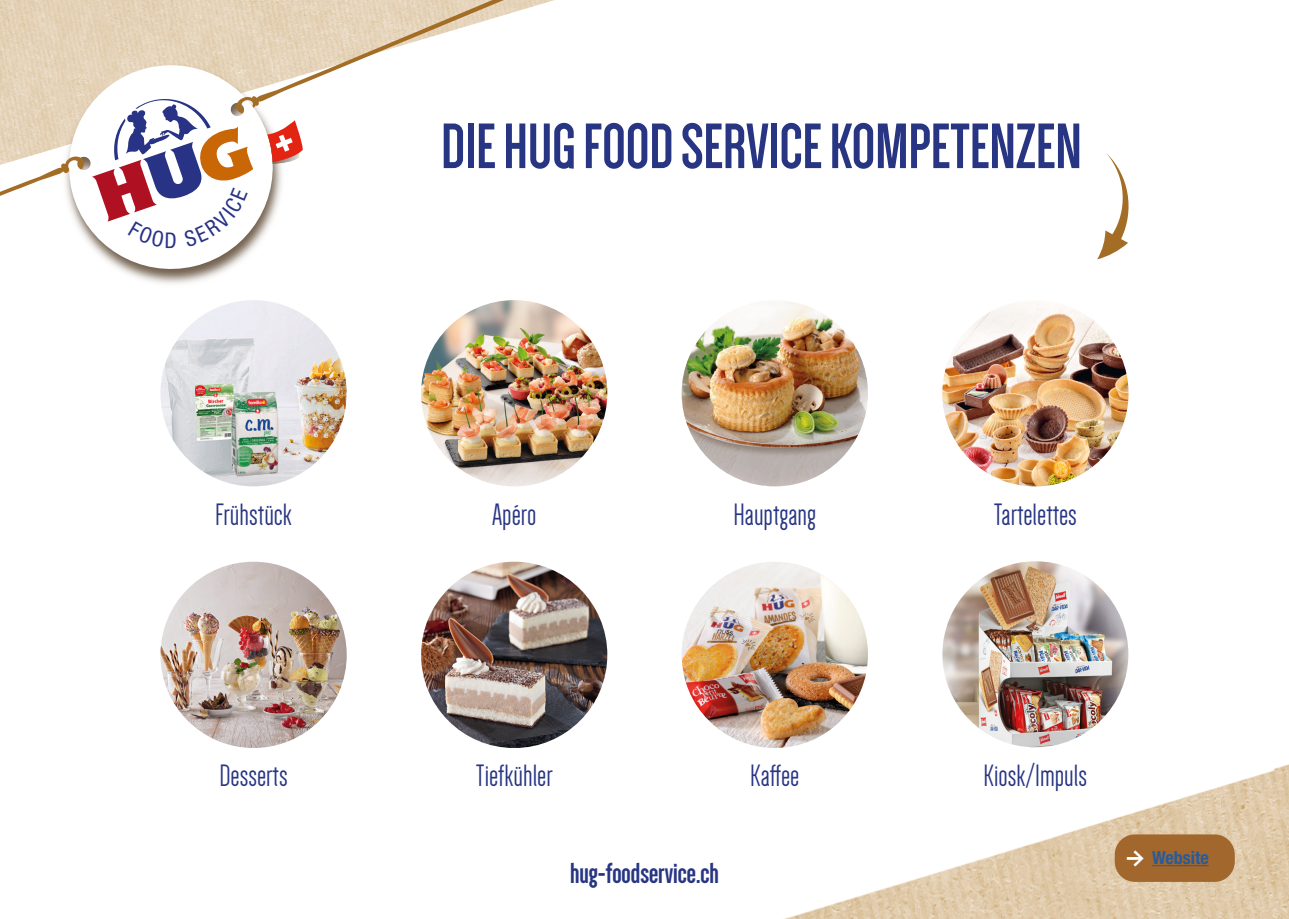
<style>
.page{position:relative;width:1289px;height:919px;background:#fff}
.page>*{position:absolute;margin:0;border:0;box-sizing:border-box;transform-origin:0 0}
.t1{font:700 66px "Dense";color:#283583}
.t2{font:31.8px "Dense";color:#283583}
.t3{font:700 30px "Dense";color:#283583}
.t4{font:30px "Source Code Variable";color:#fff}
.t5{font:700 condensed 18px "Helvetica Neue LT Std";color:#275b9c}
</style>
<div class="page">
<img style="left:0;top:0;width:236px;height:156px">
<svg style="left:59px;top:55px;width:224px;height:224px"></svg>
<svg style="left:0;top:156px;width:84px;height:123px"></svg>
<svg style="left:236px;top:0;width:318px;height:113px"></svg>
<svg style="left:263px;top:120px;width:40px;height:44px"></svg>
<img style="left:787px;top:764px;width:501px;height:154px">
<img style="left:942px;top:300px;width:186px;height:186px;border-radius:93px">
<img style="left:160px;top:561px;width:187px;height:187px;border-radius:93px">
<img style="left:942px;top:561px;width:186px;height:186px;border-radius:93px">
<img style="left:681px;top:561px;width:187px;height:187px;border-radius:93px">
<img style="left:160px;top:300px;width:187px;height:186px;border-radius:93px">
<img style="left:421px;top:561px;width:186px;height:187px;border-radius:93px">
<img style="left:681px;top:300px;width:187px;height:186px;border-radius:93px">
<img style="left:421px;top:300px;width:186px;height:186px;border-radius:93px">
<svg style="left:1097px;top:154px;width:32px;height:105px"></svg>
<div style="left:1114px;top:834px;width:120px;height:47px;background:#a1672d;border-radius:20px"></div>
<hr style="left:1152px;top:865px;width:56px;height:1px;background:#275b9c">
<svg style="left:92px;top:93px;width:161px;height:155px"></svg>
<p class="t1" style="left:441px;top:114px;width:642px">DIE HUG FOOD SERVICE KOMPETENZEN</p>
<p class="t2" style="left:215px;top:498px;width:78px">Frühstück</p>
<p class="t2" style="left:492px;top:498px;width:46px">Apéro</p>
<p class="t2" style="left:733px;top:498px;width:84px">Hauptgang</p>
<p class="t2" style="left:993px;top:498px;width:85px">Tartelettes</p>
<p class="t2" style="left:219px;top:760px;width:70px">Desserts</p>
<p class="t2" style="left:750px;top:760px;width:51px">Kaffee</p>
<p class="t2" style="left:983px;top:759px;width:105px">Kiosk/Impuls</p>
<p class="t2" style="left:476px;top:760px;width:78px">Tiefkühler</p>
<p class="t3" style="left:570px;top:858px;width:150px">hug-foodservice.ch</p>
<p class="t4" style="left:1126px;top:834px;width:19px">→</p>
<p class="t5" style="left:1152px;top:846px;width:58px">Website</p>
</div>
